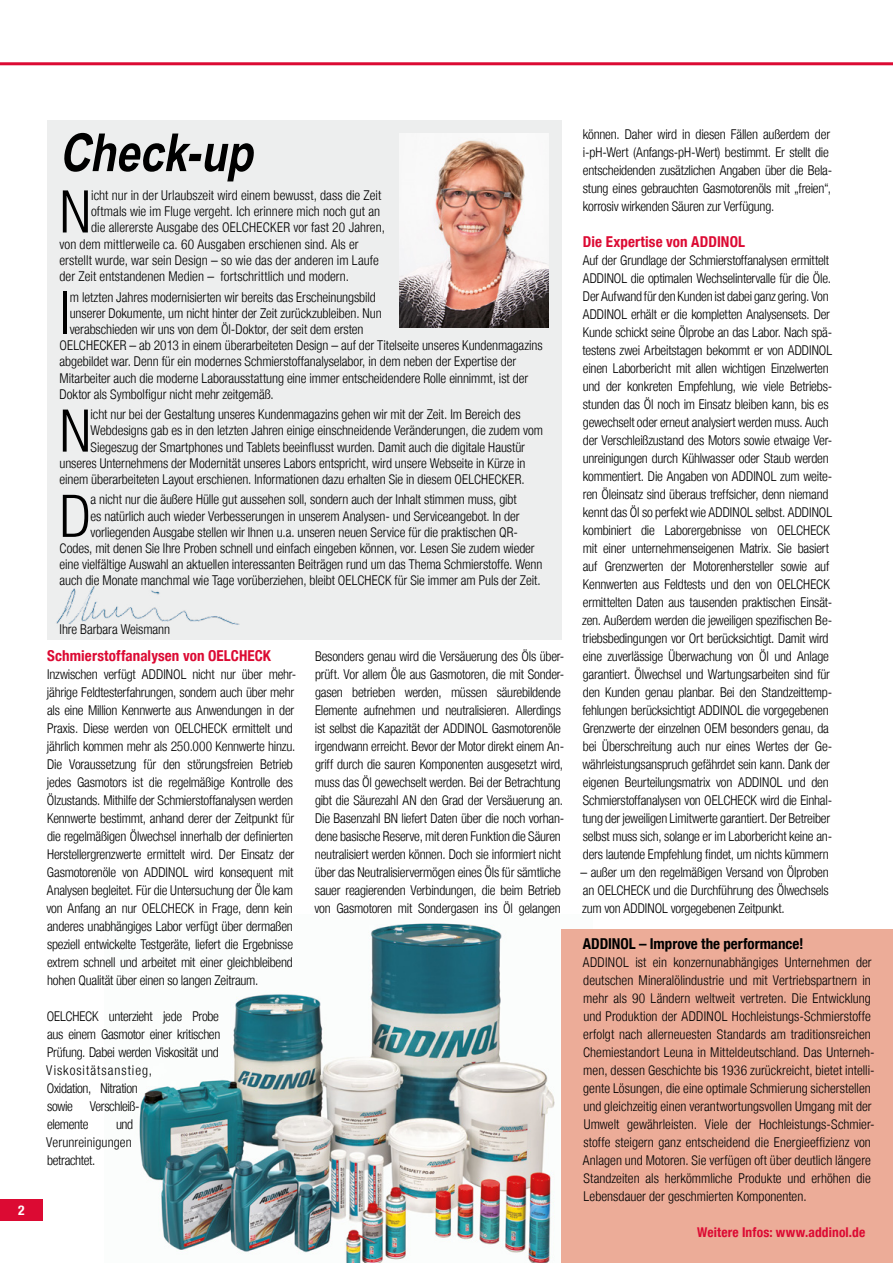
<style>
.page{position:relative;width:893px;height:1263px;background:#fff}
.page>*{position:absolute;margin:0;border:0;box-sizing:border-box;transform-origin:0 0}
.t1{font:300 condensed 58.95px "Helvetica Neue LT";color:#000}
.t2{font:italic 700 52.5px "Arial Narrow";color:#000}
.t3{font:700 condensed 15px "Helvetica Neue LT";letter-spacing:.01em;color:#dc0a33}
.t4{font:700 condensed 15px "Helvetica Neue LT";color:#000}
.t5{font:300 condensed 13.5px/18px "Helvetica Neue LT";letter-spacing:-.01em;color:#000}
.t6{font:700 condensed 13.5px "Helvetica Neue LT";letter-spacing:.01em;color:#dc0a33}
.t7{font:700 condensed 13.5px "Helvetica Neue LT";color:#fff}
</style>
<div class="page">
<div style="left:0;top:1199px;width:43px;height:21px;background:#dc0a33"></div>
<img style="left:139px;top:923px;width:416px;height:340px">
<hr style="left:0;top:62px;width:893px;height:3px;background:#dc0a33">
<div style="left:47px;top:120px;width:514px;height:519px;background:#edeeee"></div>
<img style="left:400px;top:133px;width:149px;height:194px">
<img style="left:56px;top:586px;width:184px;height:39px">
<div style="left:561px;top:929px;width:332px;height:334px;background:#ecac98"></div>
<p class="t7" style="left:18px;top:1202px;width:8px">2</p>
<h2 class="t2" style="left:60px;top:113px;width:208px">Check-up</h2>
<h1 class="t1" style="left:60px;top:178px;width:33px">N</h1>
<p class="t5" style="left:91px;top:186px;width:292px">icht nur in der Urlaubszeit wird einem bewusst, dass die Zeit</p>
<p class="t5" style="left:91px;top:202px;width:291px">oftmals wie im Fluge vergeht. Ich erinnere mich noch gut an</p>
<p class="t5" style="left:91px;top:219px;width:295px">die allererste Ausgabe des OELCHECKER vor fast 20 Jahren,</p>
<p class="t5" style="left:60px;top:235px;width:301px">von dem mittlerweile ca. 60 Ausgaben erschienen sind. Als er</p>
<p class="t5" style="left:60px;top:251px;width:321px">erstellt wurde, war sein Design – so wie das der anderen im Laufe</p>
<p class="t5" style="left:60px;top:267px;width:291px">der Zeit entstandenen Medien – fortschrittlich und modern.</p>
<h1 class="t1" style="left:60px;top:279px;width:12px">I</h1>
<p class="t5" style="left:70px;top:288px;width:308px">m letzten Jahres modernisierten wir bereits das Erscheinungsbild</p>
<p class="t5" style="left:70px;top:304px;width:313px">unserer Dokumente, um nicht hinter der Zeit zurückzubleiben. Nun</p>
<p class="t5" style="left:70px;top:320px;width:295px">verabschieden wir uns von dem Öl-Doktor, der seit dem ersten</p>
<p class="t5" style="left:60px;top:336px;width:485px">OELCHECKER – ab 2013 in einem überarbeiteten Design – auf der Titelseite unseres Kundenmagazins</p>
<p class="t5" style="left:60px;top:352px;width:458px">abgebildet war. Denn für ein modernes Schmierstoffanalyselabor, in dem neben der Expertise der</p>
<p class="t5" style="left:60px;top:369px;width:470px">Mitarbeiter auch die moderne Laborausstattung eine immer entscheidendere Rolle einnimmt, ist der</p>
<p class="t5" style="left:60px;top:385px;width:216px">Doktor als Symbolfigur nicht mehr zeitgemäß.</p>
<h1 class="t1" style="left:60px;top:397px;width:33px">N</h1>
<p class="t5" style="left:91px;top:405px;width:431px">icht nur bei der Gestaltung unseres Kundenmagazins gehen wir mit der Zeit. Im Bereich des</p>
<p class="t5" style="left:91px;top:421px;width:454px">Webdesigns gab es in den letzten Jahren einige einschneidende Veränderungen, die zudem vom</p>
<p class="t5" style="left:91px;top:438px;width:436px">Siegeszug der Smartphones und Tablets beeinflusst wurden. Damit auch die digitale Haustür</p>
<p class="t5" style="left:60px;top:454px;width:467px">unseres Unternehmens der Modernität unseres Labors entspricht, wird unsere Webseite in Kürze in</p>
<p class="t5" style="left:60px;top:470px;width:467px">einem überarbeiteten Layout erschienen. Informationen dazu erhalten Sie in diesem OELCHECKER.</p>
<h1 class="t1" style="left:60px;top:482px;width:33px">D</h1>
<p class="t5" style="left:91px;top:491px;width:428px">a nicht nur die äußere Hülle gut aussehen soll, sondern auch der Inhalt stimmen muss, gibt</p>
<p class="t5" style="left:91px;top:507px;width:431px">es natürlich auch wieder Verbesserungen in unserem Analysen- und Serviceangebot. In der</p>
<p class="t5" style="left:91px;top:523px;width:429px">vorliegenden Ausgabe stellen wir Ihnen u.a. unseren neuen Service für die praktischen QR-</p>
<p class="t5" style="left:60px;top:539px;width:477px">Codes, mit denen Sie Ihre Proben schnell und einfach eingeben können, vor. Lesen Sie zudem wieder</p>
<p class="t5" style="left:60px;top:555px;width:484px">eine vielfältige Auswahl an aktuellen interessanten Beiträgen rund um das Thema Schmierstoffe. Wenn</p>
<p class="t5" style="left:60px;top:572px;width:483px">auch die Monate manchmal wie Tage vorüberziehen, bleibt OELCHECK für Sie immer am Puls der Zeit.</p>
<p class="t5" style="left:60px;top:620px;width:112px">Ihre Barbara Weismann</p>
<p class="t3" style="left:47px;top:647px;width:225px">Schmierstoffanalysen von OELCHECK</p>
<p class="t5" style="left:47px;top:665px;width:251px">Inzwischen verfügt ADDINOL nicht nur über mehr&shy;jährige Feldtesterfahrungen, sondern auch über mehr als eine Million Kennwerte aus Anwendungen in der Praxis. Diese werden von OELCHECK ermittelt und jährlich kommen mehr als 250.000 Kennwerte hinzu.<br>Die Voraussetzung für den störungsfreien Betrieb jedes Gasmotors ist die regelmäßige Kontrolle des Ölzustands. Mithilfe der Schmierstoffanalysen werden Kennwerte bestimmt, anhand derer der Zeitpunkt für die regelmäßigen Ölwechsel innerhalb der definierten Herstellergrenzwerte ermittelt wird. Der Einsatz der Gasmotorenöle von ADDINOL wird konsequent mit Analysen begleitet. Für die Untersuchung der Öle kam von Anfang an nur OELCHECK in Frage, denn kein anderes unabhängiges Labor verfügt über dermaßen speziell entwickelte Testgeräte, liefert die Ergebnisse extrem schnell und arbeitet mit einer gleichbleibend hohen Qualität über einen so langen Zeitraum.</p>
<p class="t5" style="left:46px;top:1007px;width:176px">OELCHECK unterzieht jede Probe aus einem Gasmotor einer kritischen<br>Prüfung. Dabei werden Viskosität und<br>Viskositätsanstieg,<br>Oxidation, Nitration<br>sowie Verschleiß-<br>elemente</p>
<p class="t5" style="left:46px;top:1115px;width:88px;text-align:justify;text-indent:70px">und Verunreinigungen betrachtet.</p>
<p class="t5" style="left:314px;top:647px;width:251px">Besonders genau wird die Versäuerung des Öls über&shy;prüft. Vor allem Öle aus Gasmotoren, die mit Sonder&shy;gasen betrieben werden, müssen säurebildende Elemente aufnehmen und neutralisieren. Allerdings ist selbst die Kapazität der ADDINOL Gasmotorenöle irgendwann erreicht. Bevor der Motor direkt einem An&shy;griff durch die sauren Komponenten ausgesetzt wird, muss das Öl gewechselt werden. Bei der Betrachtung gibt die Säurezahl AN den Grad der Versäuerung an.<br>Die Basenzahl BN liefert Daten über die noch vorhan&shy;dene basische Reserve, mit deren Funktion die Säuren neutralisiert werden können. Doch sie informiert nicht über das Neutralisiervermögen eines Öls für sämtliche sauer reagierenden Verbindungen, die beim Betrieb von Gasmotoren mit Sondergasen ins Öl gelangen</p>
<p class="t5" style="left:583px;top:125px;width:251px">können. Daher wird in diesen Fällen außerdem der i-pH-Wert (Anfangs-pH-Wert) bestimmt. Er stellt die entscheidenden zusätzlichen Angaben über die Bela&shy;stung eines gebrauchten Gasmotorenöls mit „freien“, korrosiv wirkenden Säuren zur Verfügung.</p>
<p class="t3" style="left:583px;top:233px;width:164px">Die Expertise von ADDINOL</p>
<p class="t5" style="left:582px;top:251px;width:251px">Auf der Grundlage der Schmierstoffanalysen ermittelt ADDINOL die optimalen Wechselintervalle für die Öle.<br>Der Aufwand für den Kunden ist dabei ganz gering. Von ADDINOL erhält er die kompletten Analysensets. Der Kunde schickt seine Ölprobe an das Labor. Nach spä&shy;testens zwei Arbeitstagen bekommt er von ADDINOL einen Laborbericht mit allen wichtigen Einzelwerten und der konkreten Empfehlung, wie viele Betriebs&shy;stunden das Öl noch im Einsatz bleiben kann, bis es gewechselt oder erneut analysiert werden muss. Auch der Verschleißzustand des Motors sowie etwaige Ver&shy;unreinigungen durch Kühlwasser oder Staub werden kommentiert. Die Angaben von ADDINOL zum weite&shy;ren Öleinsatz sind überaus treffsicher, denn niemand kennt das Öl so perfekt wie ADDINOL selbst. ADDINOL kombiniert die Laborergebnisse von OELCHECK mit einer unternehmenseigenen Matrix. Sie basiert auf Grenzwerten der Motorenhersteller sowie auf Kennwerten aus Feldtests und den von OELCHECK ermittelten Daten aus tausenden praktischen Einsät&shy;zen. Außerdem werden die jeweiligen spezifischen Be&shy;triebsbedingungen vor Ort berücksichtigt. Damit wird eine zuverlässige Überwachung von Öl und Anlage garantiert. Ölwechsel und Wartungsarbeiten sind für den Kunden genau planbar. Bei den Standzeittemp&shy;fehlungen berücksichtigt ADDINOL die vorgegebenen Grenzwerte der einzelnen OEM besonders genau, da bei Überschreitung auch nur eines Wertes der Ge&shy;währleistungsanspruch gefährdet sein kann. Dank der eigenen Beurteilungsmatrix von ADDINOL und den Schmierstoffanalysen von OELCHECK wird die Einhal&shy;tung der jeweiligen Limitwerte garantiert. Der Betreiber selbst muss sich, solange er im Laborbericht keine an&shy;ders lautende Empfehlung findet, um nichts kümmern</p>
<p class="t5" style="left:580px;top:863px;width:250px;text-align:justify">– außer um den regelmäßigen Versand von Ölproben an OELCHECK und die Durchführung des Ölwechsels zum von ADDINOL vorgegebenen Zeitpunkt.</p>
<p class="t4" style="left:583px;top:935px;width:222px">ADDINOL – Improve the performance!</p>
<p class="t5" style="left:583px;top:953px;width:293px">ADDINOL ist ein konzernunabhängiges Unternehmen der deutschen Mineralölindustrie und mit Vertriebspartnern in mehr als 90 Ländern weltweit vertreten. Die Entwicklung und Produktion der ADDINOL Hochleistungs-Schmierstoffe erfolgt nach allerneuesten Standards am traditionsreichen Chemiestandort Leuna in Mitteldeutschland. Das Unterneh&shy;men, dessen Geschichte bis 1936 zurückreicht, bietet intelli&shy;gente Lösungen, die eine optimale Schmierung sicherstellen und gleichzeitig einen verantwortungsvollen Umgang mit der Umwelt gewährleisten. Viele der Hochleistungs-Schmier&shy;stoffe steigern ganz entscheidend die Energieeffizienz von Anlagen und Motoren. Sie verfügen oft über deutlich längere Standzeiten als herkömmliche Produkte und erhöhen die Lebensdauer der geschmierten Komponenten.</p>
<p class="t6" style="left:697px;top:1223px;width:170px">Weitere Infos: www.addinol.de</p>
</div>
